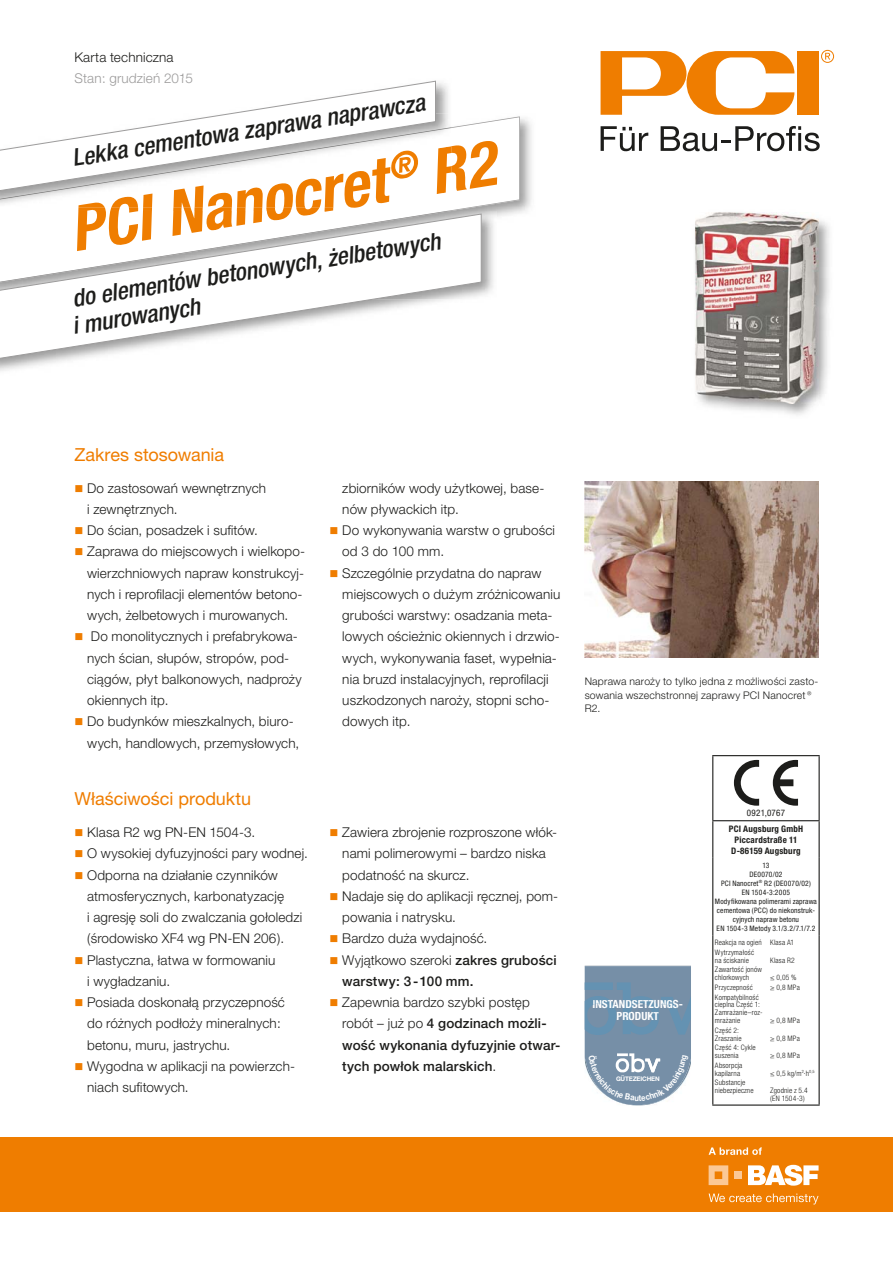
<style>
.page{position:relative;width:893px;height:1263px;background:#fff}
.page>*{position:absolute;margin:0;border:0;box-sizing:border-box;transform-origin:0 0}
.t1{font:italic 700 condensed 63px "Helvetica Neue LTCE";color:#ef7d00}
.t2{font:italic 500 condensed 24px/27px "Helvetica Neue LTCE";color:#1d1d1b}
.t3{font:18px "Helvetica Neue CE";color:#ef7d00}
.t4{font:300 13.5px/21.3px "Helvetica Neue CE";letter-spacing:.01em;color:#1d1d1b}
.t5{font:500 13.5px/21.3px "Helvetica Neue CE";letter-spacing:.01em;color:#1d1d1b}
.t6{font:300 13.5px "Helvetica Neue CE";letter-spacing:.01em;color:#9d9c9c}
.t7{font:700 condensed 11.25px/12px "Helvetica Neue LT Pro";color:#fff;text-align:center}
.t8{font:300 10.5px/13.5px "Helvetica Neue CE";letter-spacing:.02em;color:#1d1d1b}
.t9{font:700 condensed 9px/10.8px "Helvetica Neue LTCE";letter-spacing:.025em;color:#1d1d1b;text-align:center}
.t10{font:condensed 9px "Helvetica Neue LTCE";letter-spacing:.025em;color:#1d1d1b}
.t11{font:300 condensed 7.5px/7.8px "Helvetica Neue LTCE";letter-spacing:.02em;color:#1d1d1b}
.t12{font:condensed 7.5px/9px "Helvetica Neue LTCE";letter-spacing:.02em;color:#1d1d1b;text-align:center}
.t13{font:700 6.3px "Helvetica Neue LT Pro";letter-spacing:-.025em;color:#fff}
.s1{color:#ef7d00}
.s2{font-weight:300}
</style>
<div class="page">
<div style="left:797px;top:51px;width:21px;height:64px;background:#ef7d00"></div>
<svg style="left:601px;top:51px;width:193px;height:64px"></svg>
<svg style="left:821px;top:50px;width:13px;height:13px"></svg>
<svg style="left:601px;top:126px;width:47px;height:25px"></svg>
<svg style="left:661px;top:126px;width:159px;height:25px"></svg>
<img style="left:585px;top:482px;width:234px;height:175px">
<img style="left:520px;top:118px;width:12px;height:95px">
<svg style="left:447px;top:116px;width:73px;height:101px"></svg>
<img style="left:0;top:211px;width:497px;height:160px">
<img style="left:0;top:211px;width:451px;height:2px">
<svg style="left:0;top:213px;width:482px;height:148px"></svg>
<img style="left:436px;top:83px;width:15px;height:44px">
<img style="left:78px;top:201px;width:311px;height:7px">
<img style="left:0;top:127px;width:451px;height:74px">
<svg style="left:0;top:80px;width:436px;height:113px"></svg>
<img style="left:703px;top:212px;width:127px;height:203px">
<img style="left:695px;top:213px;width:124px;height:191px">
<div style="left:0;top:1137px;width:893px;height:75px;background:#ef7d00"></div>
<svg style="left:748px;top:1165px;width:71px;height:21px"></svg>
<svg style="left:709px;top:1165px;width:19px;height:20px"></svg>
<div style="left:734px;top:1171px;width:8px;height:8px;background:#fbc896"></div>
<svg style="left:709px;top:1147px;width:53px;height:8px"></svg>
<svg style="left:709px;top:1193px;width:109px;height:11px"></svg>
<hr style="left:712px;top:756px;width:1px;height:64px;background:#1d1d1b">
<hr style="left:712px;top:755px;width:108px;height:1px;background:#1d1d1b">
<hr style="left:819px;top:756px;width:1px;height:64px;background:#1d1d1b">
<hr style="left:712px;top:820px;width:108px;height:1px;background:#1d1d1b">
<hr style="left:712px;top:821px;width:1px;height:37px;background:#1d1d1b">
<hr style="left:819px;top:821px;width:1px;height:37px;background:#1d1d1b">
<hr style="left:712px;top:858px;width:1px;height:77px;background:#1d1d1b">
<hr style="left:819px;top:858px;width:1px;height:77px;background:#1d1d1b">
<hr style="left:712px;top:935px;width:1px;height:169px;background:#1d1d1b">
<hr style="left:819px;top:935px;width:1px;height:169px;background:#1d1d1b">
<hr style="left:712px;top:1104px;width:108px;height:2px;background:#1d1d1b">
<svg style="left:713px;top:756px;width:106px;height:349px"></svg>
<svg style="left:585px;top:966px;width:106px;height:139px;background:#809ab1"></svg>
<p class="t4" style="left:74px;top:48px;width:101px">Karta techniczna</p>
<p class="t6" style="left:74px;top:73px;width:120px">Stan: grudzień 2015</p>
<h2 class="t2" style="left:70px;top:145px;width:358px;rotate:-9deg">Lekka cementowa zaprawa naprawcza</h2>
<h1 class="t1" style="left:67px;top:207px;width:431px;rotate:-9deg">PCI Nanocret<sup>®</sup> R2</h1>
<h2 class="t2" style="left:66px;top:286px;width:378px;rotate:-9deg">do elementów betonowych, żelbetowych i murowanych</h2>
<h3 class="t3" style="left:74px;top:448px;width:151px">Zakres stosowania</h3>
<p class="t4" style="left:87px;top:479px;width:181px;text-indent:-13px"><span class="s1">■</span> Do zastosowań wewnętrznych i zewnętrznych.</p>
<p class="t4" style="left:74px;top:521px;width:185px"><span class="s1">■</span> Do ścian, posadzek i sufitów.</p>
<p class="t4" style="left:87px;top:542px;width:219px;text-indent:-13px"><span class="s1">■</span> Zaprawa do miejscowych i wielkopo&shy;wierzchniowych napraw konstrukcyj&shy;nych i reprofilacji elementów betono&shy;wych, żelbetowych i murowanych.</p>
<p class="t4" style="left:87px;top:627px;width:216px;text-indent:-13px"><span class="s1">■</span> Do monolitycznych i prefabrykowa&shy;nych ścian, słupów, stropów, pod&shy;ciągów, płyt balkonowych, nadproży okiennych itp.</p>
<p class="t4" style="left:87px;top:713px;width:214px;text-indent:-13px"><span class="s1">■</span> Do budynków mieszkalnych, biuro&shy;wych, handlowych, przemysłowych,</p>
<h3 class="t3" style="left:74px;top:792px;width:178px">Właściwości produktu</h3>
<p class="t4" style="left:74px;top:823px;width:182px"><span class="s1">■</span> Klasa R2 wg PN-EN 1504-3.</p>
<p class="t4" style="left:74px;top:844px;width:235px"><span class="s1">■</span> O wysokiej dyfuzyjności pary wodnej.</p>
<p class="t4" style="left:87px;top:866px;width:217px;text-indent:-13px"><span class="s1">■</span> Odporna na działanie czynników atmosferycznych, karbonatyzację<br>i agresję soli do zwalczania gołoledzi (środowisko XF4 wg PN-EN 206).</p>
<p class="t4" style="left:87px;top:951px;width:190px;text-indent:-13px"><span class="s1">■</span> Plastyczna, łatwa w formowaniu i wygładzaniu.</p>
<p class="t4" style="left:87px;top:993px;width:199px;text-indent:-13px"><span class="s1">■</span> Posiada doskonałą przyczepność do różnych podłoży mineralnych: betonu, muru, jastrychu.</p>
<p class="t4" style="left:87px;top:1057px;width:209px;text-indent:-13px"><span class="s1">■</span> Wygodna w aplikacji na powierzch&shy;niach sufitowych.</p>
<p class="t4" style="left:342px;top:479px;width:204px">zbiorników wody użytkowej, base&shy;nów pływackich itp.</p>
<p class="t4" style="left:342px;top:521px;width:214px;text-indent:-13px"><span class="s1">■</span> Do wykonywania warstw o grubości od 3 do 100 mm.</p>
<p class="t4" style="left:342px;top:564px;width:220px;text-indent:-13px"><span class="s1">■</span> Szczególnie przydatna do napraw miejscowych o dużym zróżnicowaniu grubości warstwy: osadzania meta&shy;lowych ościeżnic okiennych i drzwio&shy;wych, wykonywania faset, wypełnia&shy;nia bruzd instalacyjnych, reprofilacji uszkodzonych naroży, stopni scho&shy;dowych itp.</p>
<p class="t4" style="left:342px;top:823px;width:216px;text-indent:-13px"><span class="s1">■</span> Zawiera zbrojenie rozproszone włók&shy;nami polimerowymi – bardzo niska podatność na skurcz.</p>
<p class="t4" style="left:342px;top:887px;width:217px;text-indent:-13px"><span class="s1">■</span> Nadaje się do aplikacji ręcznej, pom&shy;powania i natrysku.</p>
<p class="t4" style="left:330px;top:930px;width:159px"><span class="s1">■</span> Bardzo duża wydajność.</p>
<p class="t5" style="left:342px;top:951px;width:216px;text-indent:-13px"><span class="s1">■</span> <span class="s2">Wyjątkowo szeroki</span> zakres grubości warstwy: 3 - 100 mm.</p>
<p class="t5" style="left:342px;top:993px;width:219px;text-indent:-13px"><span class="s1">■</span> <span class="s2">Zapewnia bardzo szybki postęp robót – już po</span> 4 godzinach możli&shy;wość wykonania dyfuzyjnie otwar&shy;tych powłok malarskich<span class="s2">.</span></p>
<p class="t8" style="left:585px;top:676px;width:235px">Naprawa naroży to tylko jedna z możliwości zasto&shy;sowania wszechstronnej zaprawy PCI Nanocret®<br>R2.</p>
<p class="t7" style="left:593px;top:998px;width:92px">INSTANDSETZUNGS-<br>PRODUKT</p>
<p class="t13" style="left:616px;top:1075px;width:45px">GÜTEZEICHEN</p>
<p class="t10" style="left:747px;top:808px;width:40px">0921,0767</p>
<p class="t9" style="left:729px;top:824px;width:76px">PCI Augsburg GmbH<br>Piccardstraße 11<br>D-86159 Augsburg</p>
<p class="t12" style="left:715px;top:861px;width:103px">13<br>DE0070/02<br>PCI Nanocret<sup>®</sup> R2 (DE0070/02)<br>EN 1504-3:2005<br>Modyfikowana polimerami zaprawa cementowa (PCC) do niekonstruk&shy;cyjnych napraw betonu<br>EN 1504-3 Metody 3.1/3.2/7.1/7.2</p>
<p class="t11" style="left:715px;top:939px;width:48px;line-height:9.6px">Reakcja na ogień<br>Wytrzymałość</p>
<p class="t11" style="left:715px;top:956px;width:48px;line-height:9.6px">na ściskanie<br>Zawartość jonów</p>
<p class="t11" style="left:715px;top:974px;width:45px;line-height:9.6px">chlorkowych<br>Przyczepność<br>Kompatybilność</p>
<p class="t11" style="left:715px;top:1002px;width:49px">cieplna Część 1:<br>Zamrażanie–roz&shy;mrażanie</p>
<p class="t11" style="left:715px;top:1027px;width:28px">Część 2:<br>Zraszanie</p>
<p class="t11" style="left:715px;top:1044px;width:42px">Część 4: Cykle suszenia</p>
<p class="t11" style="left:715px;top:1062px;width:29px">Absorpcja kapilarna</p>
<p class="t11" style="left:715px;top:1079px;width:40px">Substancje niebezpieczne</p>
<p class="t11" style="left:770px;top:940px;width:25px">Klasa A1</p>
<p class="t11" style="left:770px;top:957px;width:26px">Klasa R2</p>
<p class="t11" style="left:770px;top:974px;width:31px;line-height:9.6px">≤ 0,05 % ≥ 0,8 MPa</p>
<p class="t11" style="left:770px;top:1017px;width:31px">≥ 0,8 MPa</p>
<p class="t11" style="left:770px;top:1035px;width:31px">≥ 0,8 MPa</p>
<p class="t11" style="left:770px;top:1052px;width:31px">≥ 0,8 MPa</p>
<p class="t11" style="left:770px;top:1070px;width:46px">≤ 0,5 kg/m<sup>2</sup>·h<sup>0,5</sup></p>
<p class="t11" style="left:770px;top:1087px;width:39px">Zgodnie z 5.4 (EN 1504-3)</p>
</div>
